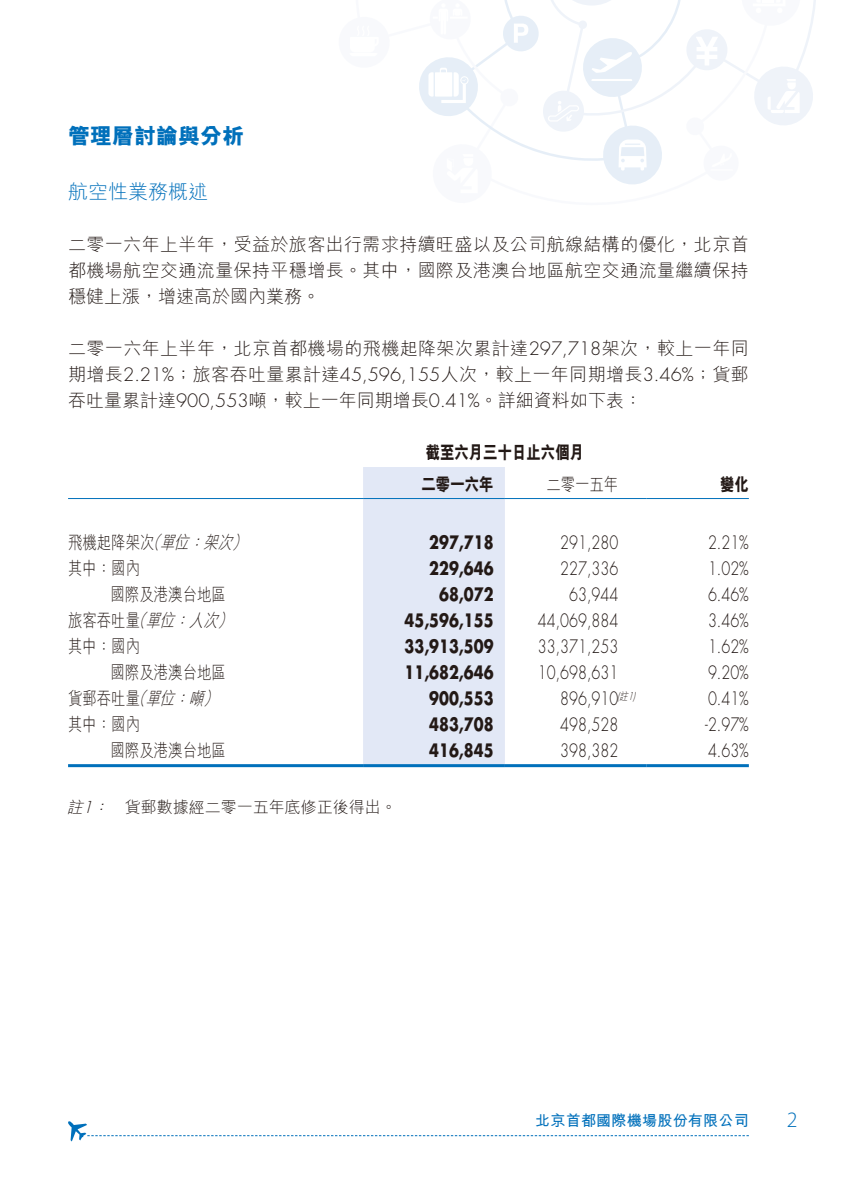
<style>
.page{position:relative;width:851px;height:1191px;background:#fff}
.page>*{position:absolute;margin:0;border:0;box-sizing:border-box;transform-origin:0 0}
.t1{font:800 22px "M Hei HK";color:#0070bb}
.t2{font:300 22px "Myriad Pro";color:#0070bb}
.t3{font:300 20px "M Hei HK";color:#0070bb}
.t4{font:300 18px/26px "M Hei HK";color:#231916;text-align:justify}
.t5{font:300 18px "Futura Std";color:#231916;scale:.8 1}
.t6{font:700 18px "Futura Std";color:#231916;scale:.8 1}
.t7{font:300 18px "M Hei HK";color:#231916;scale:.8 1}
.t8{font:800 18px "M Hei HK";color:#231916;scale:.8 1}
.t9{font:italic 300 18px "M Hei HK";color:#231916;scale:.8 1}
.t10{font:300 16px "M Hei HK";color:#231916}
.t11{font:italic 300 16px "Futura Std";color:#231916}
.t12{font:italic 300 16px "M Hei HK";color:#231916}
.t13{font:700 15px "M Hei HK";letter-spacing:.015em;color:#0070bb}
.t14{font:italic 300 10.4px "Futura Std";color:#231916;scale:.8 1}
.t15{font:italic 300 10.4px "M Hei HK";color:#231916;scale:.8 1}
.s1{font-family:"Futura Std"}
.s2{font-style:italic}
.s3{font-family:"M Hei HK"}
</style>
<div class="page">
<svg style="left:419px;top:0;width:397px;height:185px"></svg>
<svg style="left:68px;top:1121px;width:680px;height:20px"></svg>
<div style="left:363px;top:467px;width:142px;height:297px;background:#e2e8f6"></div>
<hr style="left:68px;top:498px;width:295px;height:1px;background:#0070bb">
<hr style="left:363px;top:498px;width:142px;height:1px;background:#0070bb">
<hr style="left:505px;top:498px;width:141px;height:1px;background:#0070bb">
<hr style="left:646px;top:498px;width:102px;height:1px;background:#0070bb">
<hr style="left:68px;top:764px;width:295px;height:3px;background:#0070bb">
<hr style="left:363px;top:764px;width:142px;height:3px;background:#0070bb">
<hr style="left:505px;top:764px;width:141px;height:3px;background:#0070bb">
<hr style="left:646px;top:764px;width:102px;height:3px;background:#0070bb">
<p class="t1" style="left:68px;top:125px;width:177px">管理層討論與分析</p>
<p class="t3" style="left:68px;top:181px;width:141px">航空性業務概述</p>
<p class="t4" style="left:68px;top:231px;width:682px">二零一六年上半年，受益於旅客出行需求持續旺盛以及公司航線結構的優化，北京首都機場航空交通流量保持平穩增長。其中，國際及港澳台地區航空交通流量繼續保持穩健上漲，增速高於國內業務。</p>
<p class="t4" style="left:68px;top:335px;width:682px">二零一六年上半年，北京首都機場的飛機起降架次累計達<span class="s1">297,718</span>架次，較上一年同期增長<span class="s1">2.21%</span>；旅客吞吐量累計達<span class="s1">45,596,155</span>人次，較上一年同期增長<span class="s1">3.46%</span>；貨郵吞吐量累計達<span class="s1">900,553</span>噸，較上一年同期增長<span class="s1">0.41%</span>。詳細資料如下表：</p>
<p class="t8" style="left:425px;top:443px;width:200px">截至六月三十日止六個月</p>
<p class="t8" style="left:720px;top:475px;width:37px">變化</p>
<p class="t7" style="left:546px;top:475px;width:91px">二零一五年</p>
<p class="t8" style="left:421px;top:475px;width:91px">二零一六年</p>
<p class="t9" style="left:145px;top:533px;width:25px">（</p>
<p class="t9" style="left:232px;top:533px;width:25px">(</p>
<p class="t7" style="left:68px;top:533px;width:158px">飛機起降架次<span class="s2">單位</span></p>
<p class="t9" style="left:203px;top:533px;width:43px">架次</p>
<p class="t9" style="left:189px;top:533px;width:25px">：</p>
<p class="t6" style="left:429px;top:530px;width:82px">297,718</p>
<p class="t5" style="left:560px;top:531px;width:74px">291,280</p>
<p class="t5" style="left:708px;top:531px;width:53px">2.21%</p>
<p class="t7" style="left:68px;top:559px;width:91px">其中：國內</p>
<p class="t6" style="left:429px;top:556px;width:82px">229,646</p>
<p class="t5" style="left:560px;top:557px;width:74px">227,336</p>
<p class="t5" style="left:708px;top:557px;width:53px">1.02%</p>
<p class="t7" style="left:111px;top:585px;width:145px">國際及港澳台地區</p>
<p class="t6" style="left:439px;top:582px;width:69px">68,072</p>
<p class="t5" style="left:569px;top:583px;width:63px">63,944</p>
<p class="t5" style="left:708px;top:583px;width:53px">6.46%</p>
<p class="t7" style="left:68px;top:611px;width:140px">旅客吞吐量<span class="s2">單位</span></p>
<p class="t9" style="left:131px;top:611px;width:25px">（</p>
<p class="t9" style="left:217px;top:611px;width:25px">(</p>
<p class="t9" style="left:189px;top:611px;width:43px">人次</p>
<p class="t9" style="left:174px;top:611px;width:25px">：</p>
<p class="t6" style="left:404px;top:608px;width:113px">45,596,155</p>
<p class="t5" style="left:538px;top:609px;width:102px">44,069,884</p>
<p class="t5" style="left:708px;top:609px;width:53px">3.46%</p>
<p class="t7" style="left:68px;top:637px;width:92px">其中：國內</p>
<p class="t6" style="left:404px;top:634px;width:113px">33,913,509</p>
<p class="t5" style="left:538px;top:635px;width:102px">33,371,253</p>
<p class="t5" style="left:708px;top:635px;width:53px">1.62%</p>
<p class="t7" style="left:111px;top:663px;width:145px">國際及港澳台地區</p>
<p class="t6" style="left:404px;top:660px;width:113px">11,682,646</p>
<p class="t5" style="left:538px;top:661px;width:102px">10,698,631</p>
<p class="t5" style="left:708px;top:661px;width:53px">9.20%</p>
<p class="t9" style="left:131px;top:689px;width:25px">（</p>
<p class="t9" style="left:203px;top:689px;width:25px">）</p>
<p class="t7" style="left:68px;top:689px;width:140px">貨郵吞吐量<span class="s2">單位</span></p>
<p class="t9" style="left:189px;top:689px;width:25px">噸</p>
<p class="t9" style="left:174px;top:689px;width:25px">：</p>
<p class="t6" style="left:429px;top:686px;width:82px">900,553</p>
<p class="t15" style="left:617px;top:690px;width:18px">註<span class="s1">(</span></p>
<p class="t5" style="left:560px;top:687px;width:74px">896,910</p>
<p class="t14" style="left:627px;top:689px;width:15px">(1</p>
<p class="t5" style="left:708px;top:687px;width:53px">0.41%</p>
<p class="t7" style="left:68px;top:715px;width:91px">其中：國內</p>
<p class="t6" style="left:429px;top:712px;width:82px">483,708</p>
<p class="t5" style="left:560px;top:713px;width:74px">498,528</p>
<p class="t5" style="left:705px;top:713px;width:56px">-2.97%</p>
<p class="t7" style="left:111px;top:741px;width:145px">國際及港澳台地區</p>
<p class="t6" style="left:429px;top:738px;width:82px">416,845</p>
<p class="t5" style="left:560px;top:739px;width:74px">398,382</p>
<p class="t5" style="left:708px;top:739px;width:53px">4.63%</p>
<p class="t12" style="left:66px;top:799px;width:22px">註</p>
<p class="t11" style="left:82px;top:797px;width:32px">1<span class="s3">：</span></p>
<p class="t10" style="left:125px;top:799px;width:274px">貨郵數據經二零一五年底修正後得出。</p>
<p class="t13" style="left:535px;top:1109px;width:215px">北京首都國際機場股份有限公司</p>
<p class="t2" style="left:786px;top:1106px;width:12px">2</p>
</div>
